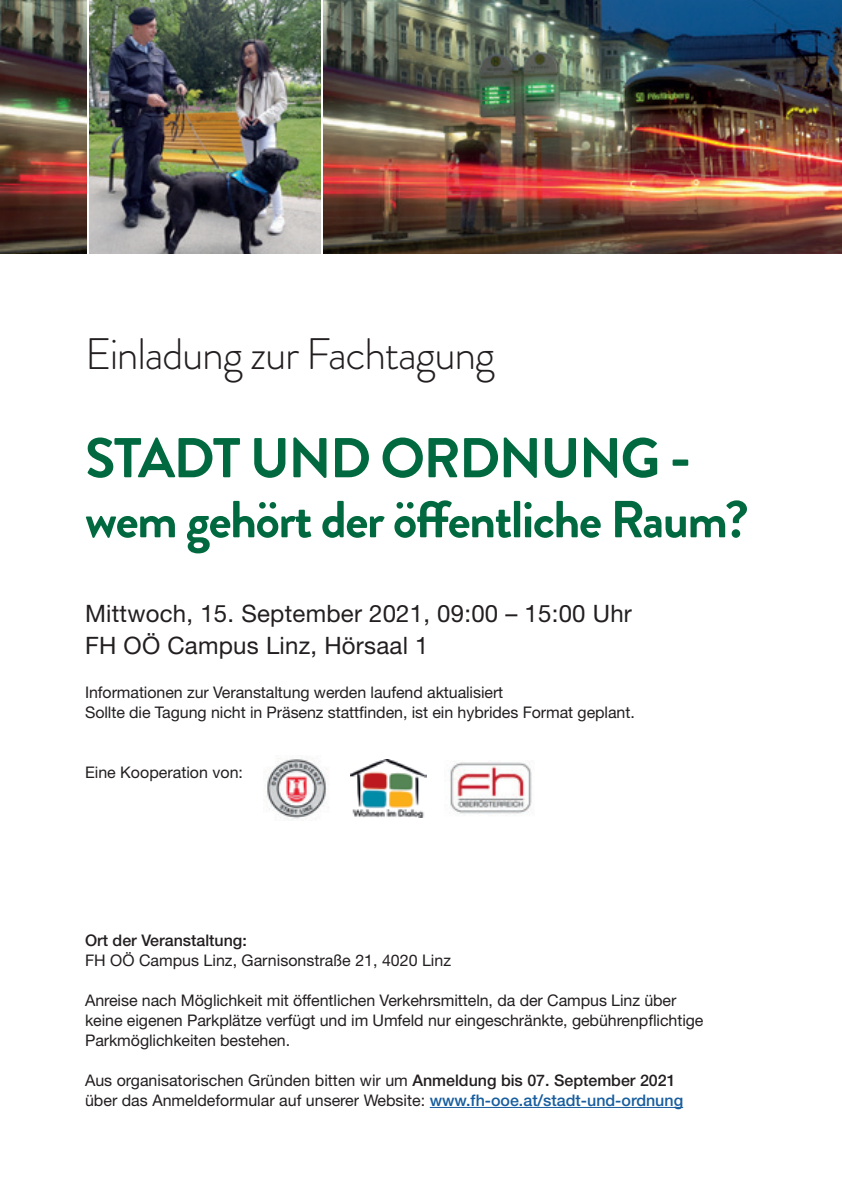
<style>
.page{position:relative;width:842px;height:1191px;background:#fff}
.page>*{position:absolute;margin:0;border:0;box-sizing:border-box;transform-origin:0 0}
.t1{font:700 56px "Brandon Grotesque";letter-spacing:-.03em;color:#00693f}
.t2{font:700 52px "Brandon Grotesque";letter-spacing:-.03em;color:#00693f}
.t3{font:300 44px "Brandon Grotesque";letter-spacing:-.03em;color:#231f20}
.t4{font:24px/32px "Helvetica Neue LT Std";letter-spacing:.01em;color:#231f20}
.t5{font:16px/20px "Helvetica Neue LT Std";letter-spacing:-.005em;color:#231f20}
.t6{font:500 16px "Helvetica Neue LT Std";color:#231f20}
.s1{font-size:60px}
.s2{font-weight:500}
.s3{font-weight:500;color:#175d9e}
</style>
<div class="page">
<img style="left:0;top:0;width:86px;height:253px">
<hr style="left:430px;top:1107px;width:253px;height:1px;background:#175d9e">
<img style="left:89px;top:0;width:231px;height:253px">
<img style="left:323px;top:0;width:519px;height:253px">
<img style="left:266px;top:758px;width:61px;height:63px">
<img style="left:350px;top:759px;width:76px;height:59px">
<img style="left:450px;top:761px;width:82px;height:55px">
<h3 class="t3" style="left:85px;top:324px;width:412px">Einladung zur Fachtagung</h3>
<h1 class="t1" style="left:85px;top:419px;width:608px">STADT UND ORDNUNG <span class="s1">-</span></h1>
<h2 class="t2" style="left:85px;top:483px;width:665px">wem gehört der öffentliche Raum?</h2>
<h3 class="t4" style="left:85px;top:597px;width:548px">Mittwoch, 15. September 2021, 09:00 – 15:00 Uhr<br>FH OÖ Campus Linz, Hörsaal 1</h3>
<p class="t5" style="left:85px;top:682px;width:551px">Informationen zur Veranstaltung werden laufend aktualisiert<br>Sollte die Tagung nicht in Präsenz stattfinden, ist ein hybrides Format geplant.</p>
<p class="t5" style="left:85px;top:762px;width:159px">Eine Kooperation von:</p>
<p class="t6" style="left:85px;top:930px;width:163px">Ort der Veranstaltung:</p>
<p class="t5" style="left:85px;top:950px;width:368px">FH OÖ Campus Linz, Garnisonstraße 21, 4020 Linz</p>
<p class="t5" style="left:85px;top:990px;width:620px">Anreise nach Möglichkeit mit öffentlichen Verkehrsmitteln, da der Campus Linz über keine eigenen Parkplätze verfügt und im Umfeld nur eingeschränkte, gebührenpflichtige<br>Parkmöglichkeiten bestehen.</p>
<p class="t5" style="left:85px;top:1070px;width:600px">Aus organisatorischen Grü nden bitten wir um <span class="s2">Anmeldung bis 07. September 2021 </span>über das Anmeldeformular auf unserer Website: <span class="s3">www.fh-ooe.at/stadt-und-ordnung</span></p>
</div>
